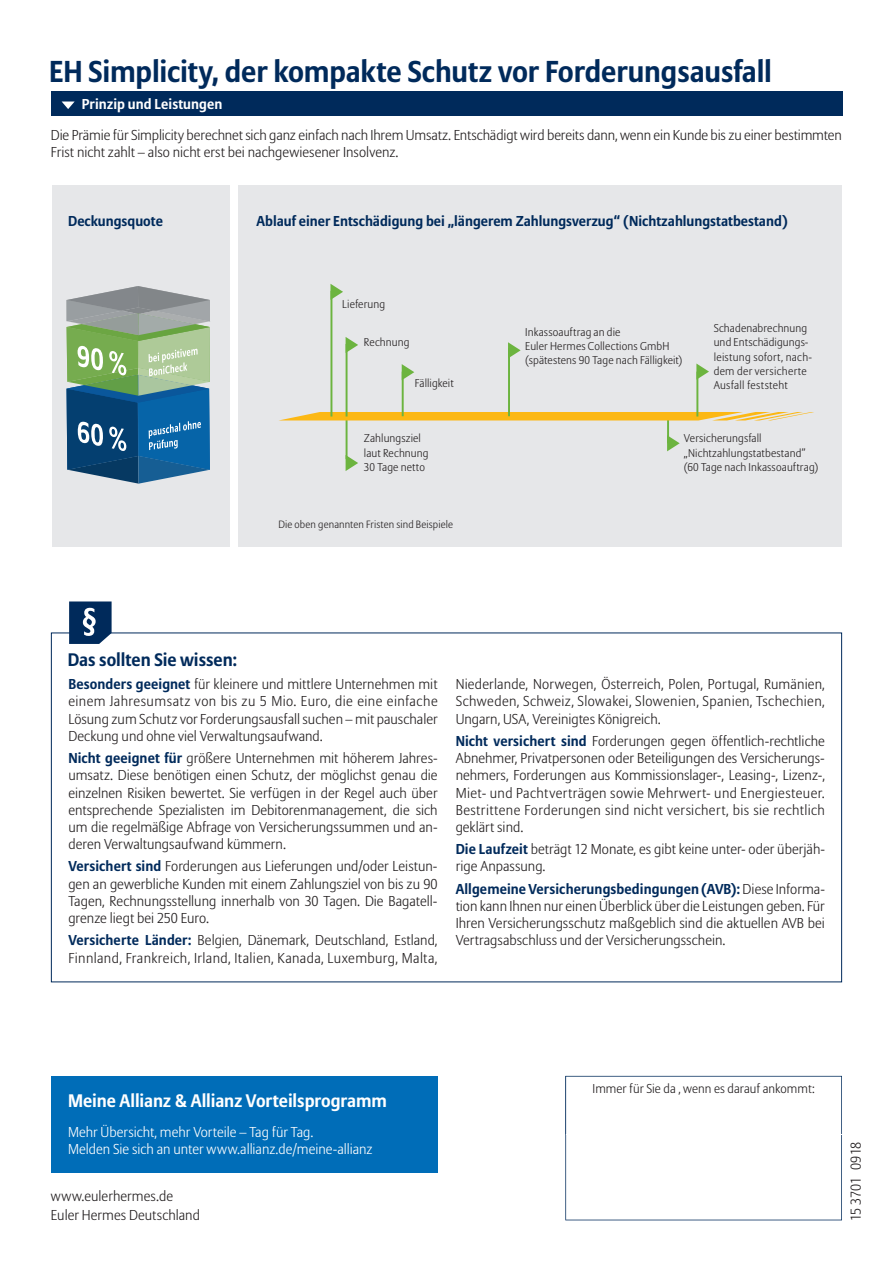
<style>
.page{position:relative;width:893px;height:1263px;background:#fff}
.page>*{position:absolute;margin:0;border:0;box-sizing:border-box;transform-origin:0 0}
.t1{font:700 30px "Allianz Sans";letter-spacing:-.005em;color:#002a5b}
.t2{font:700 18px "Allianz Sans";letter-spacing:-.005em;color:#fff}
.t3{font:700 18px "Allianz Sans";color:#002a5b}
.t4{font:300 14.25px/17.2px "Allianz Sans";color:#231f20;text-align:justify}
.t5{font:300 14.25px/17.2px "Allianz Sans";letter-spacing:.025em;color:#231f20}
.t6{font:700 14.25px "Allianz Sans";color:#002a5b}
.t7{font:300 14.25px/17.2px "Allianz Sans";color:#fff}
.t8{font:700 14.25px "Allianz Sans";letter-spacing:.005em;color:#fff}
.t9{font:300 12.75px "Allianz Sans";color:#231f20}
.t10{font:300 11.25px/14.2px "Allianz Sans";letter-spacing:.01em;color:#231f20}
.t11{font:300 10.5px "Allianz Sans";letter-spacing:.015em;color:#231f20}
.s1{font-weight:700;color:#002a5b}
</style>
<div class="page">
<div style="left:238px;top:185px;width:604px;height:362px;background:#e6e7e9"></div>
<div style="left:51px;top:91px;width:791px;height:25px;background:#002a5b"></div>
<svg style="left:62px;top:102px;width:12px;height:7px"></svg>
<svg style="left:565px;top:1134px;width:277px;height:86px"></svg>
<img style="left:565px;top:1076px;width:277px;height:58px">
<svg style="left:69px;top:601px;width:43px;height:43px"></svg>
<div style="left:51px;top:1076px;width:387px;height:96px;background:#006db8"></div>
<div style="left:52px;top:185px;width:178px;height:362px;background:#e6e7e9"></div>
<hr style="left:210px;top:327px;width:1px;height:55px;background:#d0dec5">
<svg style="left:67px;top:286px;width:143px;height:198px"></svg>
<hr style="left:346px;top:416px;width:1px;height:43px;background:#6cb43f">
<hr style="left:667px;top:412px;width:2px;height:31px;background:#6cb43f">
<svg style="left:279px;top:412px;width:535px;height:9px"></svg>
<hr style="left:346px;top:344px;width:1px;height:73px;background:#6cb43f">
<hr style="left:402px;top:372px;width:2px;height:44px;background:#6cb43f">
<hr style="left:508px;top:348px;width:2px;height:68px;background:#6cb43f">
<hr style="left:696px;top:372px;width:2px;height:45px;background:#6cb43f">
<hr style="left:330px;top:291px;width:2px;height:126px;background:#6cb43f">
<svg style="left:508px;top:342px;width:13px;height:15px"></svg>
<svg style="left:696px;top:364px;width:13px;height:16px"></svg>
<svg style="left:667px;top:436px;width:13px;height:15px"></svg>
<svg style="left:402px;top:364px;width:12px;height:16px"></svg>
<svg style="left:346px;top:337px;width:12px;height:16px"></svg>
<svg style="left:346px;top:455px;width:12px;height:16px"></svg>
<svg style="left:330px;top:284px;width:13px;height:16px"></svg>
<h1 class="t1" style="left:49px;top:59px;width:724px">EH Simplicity, der kompakte Schutz vor Forderungsausfall</h1>
<p class="t8" style="left:82px;top:98px;width:142px">Prinzip und Leistungen</p>
<p class="t4" style="left:51px;top:128px;width:792px">Die Prämie für Simplicity berechnet sich ganz einfach nach Ihrem Umsatz. Entschädigt wird bereits dann, wenn ein Kunde bis zu einer bestimmten<br>Frist nicht zahlt – also nicht erst bei nachgewiesener Insolvenz.</p>
<p class="t6" style="left:68px;top:215px;width:96px">Deckungsquote</p>
<p class="t6" style="left:257px;top:215px;width:533px">Ablauf einer Entschädigung bei „längerem Zahlungsverzug“ (Nichtzahlungstatbestand)</p>
<p class="t10" style="left:342px;top:298px;width:44px">Lieferung</p>
<p class="t10" style="left:364px;top:336px;width:47px">Rechnung</p>
<p class="t10" style="left:415px;top:377px;width:40px">Fälligkeit</p>
<p class="t10" style="left:525px;top:325px;width:159px">Inkassoauftrag an die<br>Euler Hermes Collections GmbH (spätestens 90 Tage nach Fälligkeit)</p>
<p class="t10" style="left:714px;top:322px;width:100px">Schadenabrechnung und Entschädigungs&shy;leistung sofort, nach&shy;dem der versicherte<br>Ausfall feststeht</p>
<p class="t10" style="left:364px;top:432px;width:66px">Zahlungsziel laut Rechnung<br>30 Tage netto</p>
<p class="t10" style="left:684px;top:432px;width:136px">Versicherungsfall „Nichtzahlungstatbestand” (60 Tage nach Inkassoauftrag)</p>
<p class="t11" style="left:278px;top:520px;width:176px">Die oben genannten Fristen sind Beispiele</p>
<p class="t3" style="left:68px;top:652px;width:171px">Das sollten Sie wissen:</p>
<p class="t4" style="left:68px;top:677px;width:371px"><span class="s1">Besonders geeignet</span> für kleinere und mittlere Unternehmen mit einem Jahresumsatz von bis zu 5 Mio. Euro, die eine einfache Lösung zum Schutz vor Forderungsausfall suchen – mit pauschaler Deckung und ohne viel Verwaltungsaufwand.</p>
<p class="t4" style="left:68px;top:751px;width:371px"><span class="s1">Nicht geeignet für</span> größere Unternehmen mit höherem Jahres&shy;umsatz. Diese benötigen einen Schutz, der möglichst genau die einzelnen Risiken bewertet. Sie verfügen in der Regel auch über entsprechende Spezialisten im Debitorenmanagement, die sich um die regelmäßige Abfrage von Versicherungssummen und an&shy;deren Verwaltungsaufwand kümmern.</p>
<p class="t4" style="left:68px;top:859px;width:371px"><span class="s1">Versichert sind</span> Forderungen aus Lieferungen und/oder Leistun&shy;gen an gewerbliche Kunden mit einem Zahlungsziel von bis zu 90<br>Tagen, Rechnungsstellung innerhalb von 30 Tagen. Die Bagatell&shy;grenze liegt bei 250 Euro.</p>
<p class="t5" style="left:68px;top:933px;width:371px"><span class="s1">Versicherte Länder:</span> Belgien, Dänemark, Deutschland, Estland,<br>Finnland, Frankreich, Irland, Italien, Kanada, Luxemburg, Malta,</p>
<p class="t4" style="left:456px;top:677px;width:371px">Niederlande, Norwegen, Österreich, Polen, Portugal, Rumänien, Schweden, Schweiz, Slowakei, Slowenien, Spanien, Tschechien, Ungarn, USA, Vereinigtes Königreich.</p>
<p class="t4" style="left:456px;top:733px;width:371px"><span class="s1">Nicht versichert sind</span> Forderungen gegen öffentlich-rechtliche Abnehmer, Privatpersonen oder Beteiligungen des Versicherungs&shy;nehmers, Forderungen aus Kommissionslager-, Leasing-, Lizenz-, Miet- und Pachtverträgen sowie Mehrwert- und Energiesteuer.<br>Bestrittene Forderungen sind nicht versichert, bis sie rechtlich geklärt sind.</p>
<p class="t4" style="left:456px;top:842px;width:371px"><span class="s1">Die Laufzeit</span> beträgt 12 Monate, es gibt keine unter- oder überjäh&shy;rige Anpassung.</p>
<p class="t4" style="left:456px;top:881px;width:371px"><span class="s1">Allgemeine Versicherungsbedingungen (AVB):</span> Diese Informa&shy;tion kann Ihnen nur einen Überblick über die Leistungen geben. Für Ihren Versicherungsschutz maßgeblich sind die aktuellen AVB bei Vertragsabschluss und der Versicherungsschein.</p>
<p class="t2" style="left:68px;top:1093px;width:320px">Meine Allianz &amp; Allianz Vorteilsprogramm</p>
<p class="t7" style="left:68px;top:1124px;width:306px">Mehr Übersicht, mehr Vorteile – Tag für Tag.<br>Melden Sie sich an unter www.allianz.de/meine-allianz</p>
<p class="t4" style="left:51px;top:1187px;width:150px;line-height:19.5px">www.eulerhermes.de<br>Euler Hermes Deutschland</p>
<p class="t9" style="left:593px;top:1083px;width:223px">Immer für Sie da , wenn es darauf ankommt:</p>
<p class="t4" style="left:848px;top:1221px;width:81px;rotate:-90deg">15 3701 0918</p>
</div>
